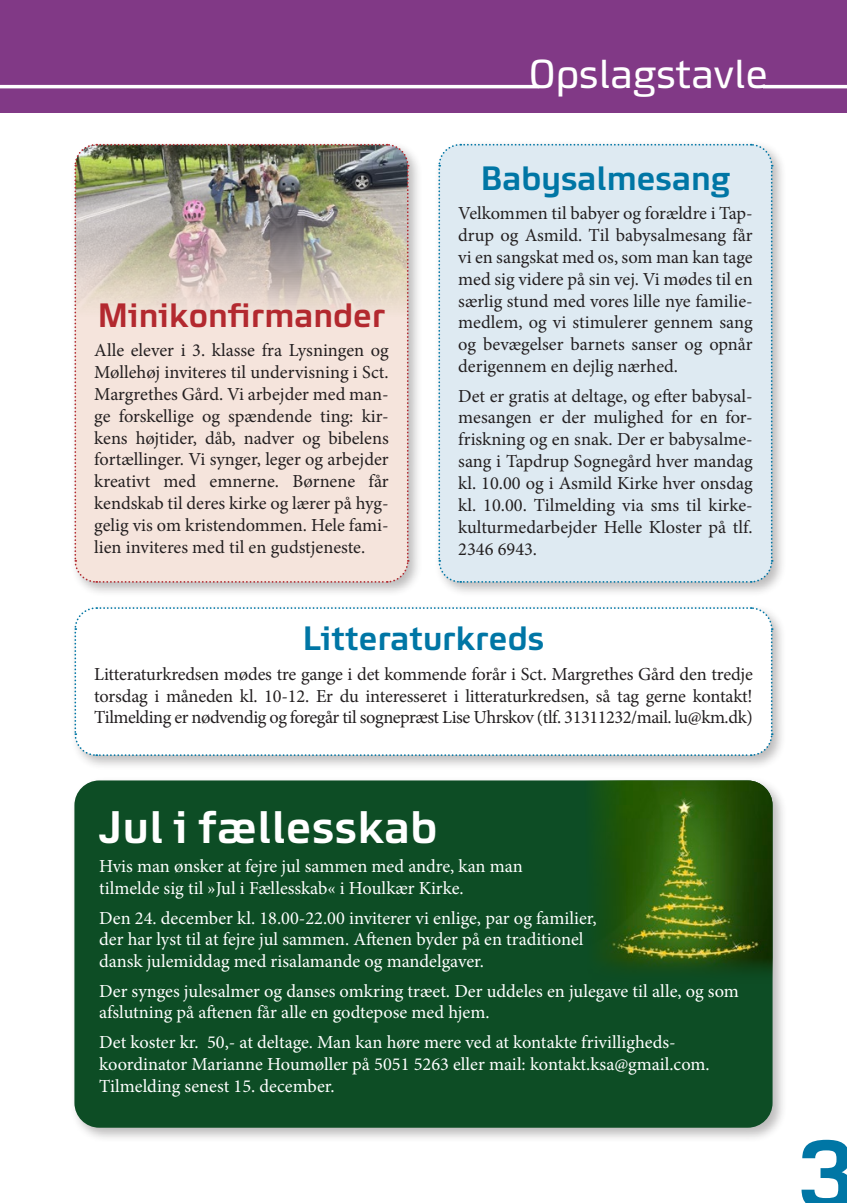
<style>
.page{position:relative;width:847px;height:1203px;background:#fff}
.page>*{position:absolute;margin:0;border:0;box-sizing:border-box;transform-origin:0 0}
.t1{font:700 105px "Super Brugsen";color:#0076a5}
.t2{font:700 47.25px "Super Brugsen";letter-spacing:.01em;color:#fff}
.t3{font:42px "Super Brugsen";color:#fff}
.t4{font:700 35px "Super Brugsen";color:#0076a5}
.t5{font:700 35px "Super Brugsen";color:#b3292f}
.t6{font:18.38px/21.9px "Minion Pro";letter-spacing:-.005em;color:#231f20;text-align:justify}
.t7{font:18.38px/21.9px "Minion Pro";color:#fff}
</style>
<div class="page">
<div style="left:0;top:0;width:847px;height:113px;background:#813986"></div>
<hr style="left:763px;top:85px;width:84px;height:3px;background:#fff">
<hr style="left:0;top:85px;width:539px;height:3px;background:#fff">
<div style="left:70px;top:140px;width:353px;height:457px;background:#231f20;opacity:.3"></div>
<img style="left:73px;top:143px;width:336px;height:441px">
<div style="left:434px;top:140px;width:352px;height:457px;background:#231f20;opacity:.3"></div>
<div style="left:437px;top:143px;width:336px;height:441px;background:#deeaf2"></div>
<div style="left:70px;top:603px;width:716px;height:167px;background:#231f20;opacity:.3"></div>
<svg style="left:73px;top:606px;width:700px;height:151px"></svg>
<div style="left:70px;top:776px;width:717px;height:366px;background:#231f20;opacity:.3"></div>
<div style="left:74px;top:780px;width:698px;height:348px;background:#0d4d25;border-radius:25px"></div>
<img style="left:579px;top:780px;width:193px;height:191px">
<p class="t5" style="left:98px;top:296px;width:289px">Minikonfirmander</p>
<p class="t6" style="left:94px;top:339px;width:296px">Alle elever i 3. klasse fra Lysningen og Møllehøj inviteres til undervisning i Sct.<br>Margrethes Gård. Vi arbejder med man&shy;ge forskellige og spændende ting: kir&shy;kens højtider, dåb, nadver og bibelens fortællinger. Vi synger, leger og arbejder kreativt med emnerne. Børnene får kendskab til deres kirke og lærer på hyg&shy;gelig vis om kristendommen. Hele fami&shy;lien inviteres med til en gudstjeneste.</p>
<p class="t3" style="left:529px;top:51px;width:241px">Opslagstavle</p>
<p class="t4" style="left:481px;top:159px;width:251px">Babysalmesang</p>
<p class="t6" style="left:458px;top:202px;width:296px">Velkommen til babyer og forældre i Tap&shy;drup og Asmild. Til babysalmesang får vi en sangskat med os, som man kan tage med sig videre på sin vej. Vi mødes til en særlig stund med vores lille nye familie&shy;medlem, og vi stimulerer gennem sang og bevægelser barnets sanser og opnår derigennem en dejlig nærhed.</p>
<p class="t6" style="left:458px;top:385px;width:296px">Det er gratis at deltage, og efter babysal&shy;mesangen er der mulighed for en for&shy;friskning og en snak. Der er babysalme&shy;sang i Tapdrup Sognegård hver mandag kl. 10.00 og i Asmild Kirke hver onsdag kl. 10.00. Tilmelding via sms til kirke&shy;kulturmedarbejder Helle Kloster på tlf.<br>2346 6943.</p>
<p class="t4" style="left:303px;top:620px;width:243px">Litteraturkreds</p>
<p class="t6" style="left:94px;top:663px;width:660px">Litteraturkredsen mødes tre gange i det kommende forår i Sct. Margrethes Gård den tredje torsdag i måneden kl. 10-12. Er du interesseret i litteraturkredsen, så tag gerne kontakt!<br>Tilmelding er nødvendig og foregår til sognepræst Lise Uhrskov (tlf. 31311232/mail. lu@km.dk)</p>
<p class="t2" style="left:99px;top:802px;width:340px">Jul i fællesskab</p>
<p class="t7" style="left:99px;top:856px;width:425px">Hvis man ønsker at fejre jul sammen med andre, kan man tilmelde sig til »Jul i Fællesskab« i Houlkær Kirke.</p>
<p class="t7" style="left:99px;top:907px;width:499px">Den 24. december kl. 18.00-22.00 inviterer vi enlige, par og familier, der har lyst til at fejre jul sammen. Aftenen byder på en traditionel dansk julemiddag med risalamande og mandelgaver.</p>
<p class="t7" style="left:99px;top:980px;width:641px">Der synges julesalmer og danses omkring træet. Der uddeles en julegave til alle, og som afslutning på aftenen får alle en godtepose med hjem.</p>
<p class="t7" style="left:99px;top:1031px;width:612px">Det koster kr. 50,- at deltage. Man kan høre mere ved at kontakte frivilligheds&shy;koordinator Marianne Houmøller på 5051 5263 eller mail: kontakt.ksa@gmail.com.<br>Tilmelding senest 15. december.</p>
<p class="t1" style="left:797px;top:1116px;width:62px">3</p>
</div>
